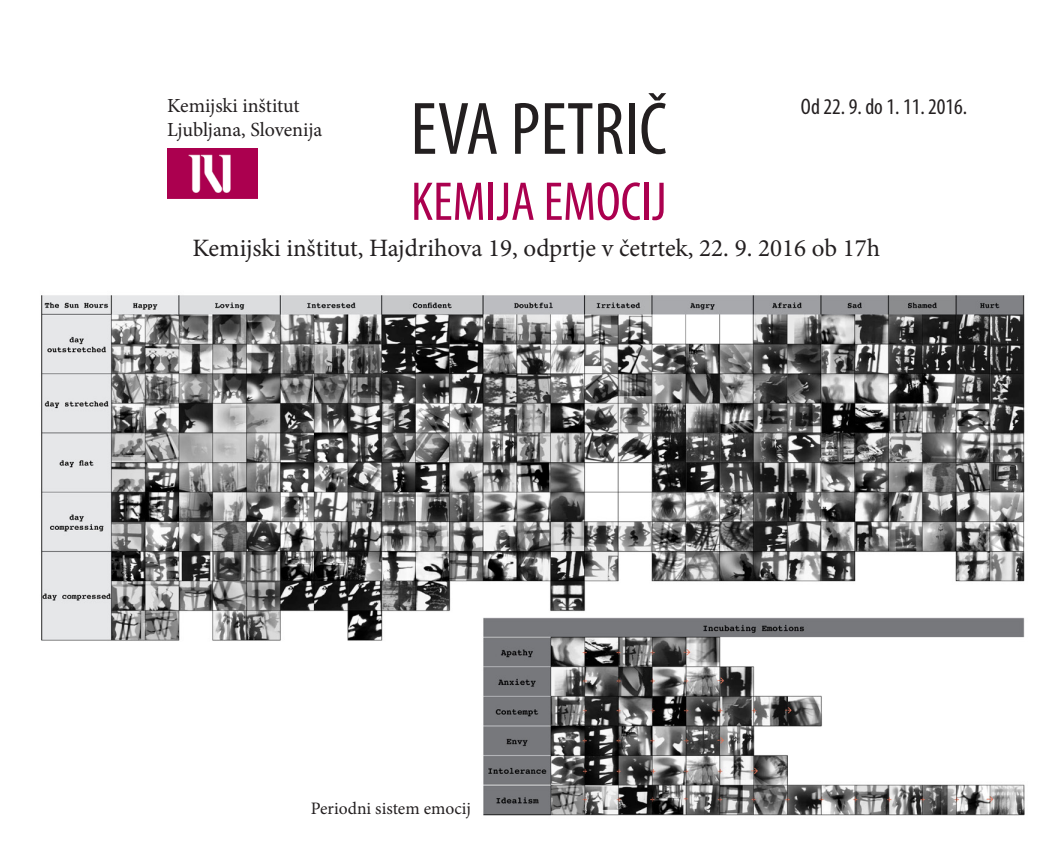
<style>
.page{position:relative;width:1063px;height:851px;background:#fff}
.page>*{position:absolute;margin:0;border:0;box-sizing:border-box;transform-origin:0 0}
.t1{font:condensed 75px "Myriad Pro";color:#231f20}
.t2{font:condensed 55px "Myriad Pro";color:#ab004f}
.t3{font:25px "Minion Pro";color:#231f20}
.t4{font:condensed 22.5px "Myriad Pro";color:#231f20}
.t5{font:20px "Minion Pro";letter-spacing:-.005em;color:#231f20}
.t6{font:17.5px "Minion Pro";color:#231f20}
</style>
<div class="page">
<img style="left:41px;top:295px;width:984px;height:521px">
<img style="left:167px;top:148px;width:90px;height:51px">
<p class="t5" style="left:167px;top:92px;width:134px">Kemijski inštitut</p>
<p class="t5" style="left:167px;top:116px;width:157px">Ljubljana, Slovenija</p>
<p class="t1" style="left:410px;top:84px;width:258px">EVA PETRIČ</p>
<p class="t2" style="left:411px;top:168px;width:257px">KEMIJA EMOCIJ</p>
<p class="t4" style="left:801px;top:93px;width:168px">Od 22. 9. do 1. 11. 2016.</p>
<p class="t3" style="left:192px;top:232px;width:689px">Kemijski inštitut, Hajdrihova 19, odprtje v četrtek, 22. 9. 2016 ob 17h</p>
<p class="t6" style="left:311px;top:796px;width:162px">Periodni sistem emocij</p>
</div>
